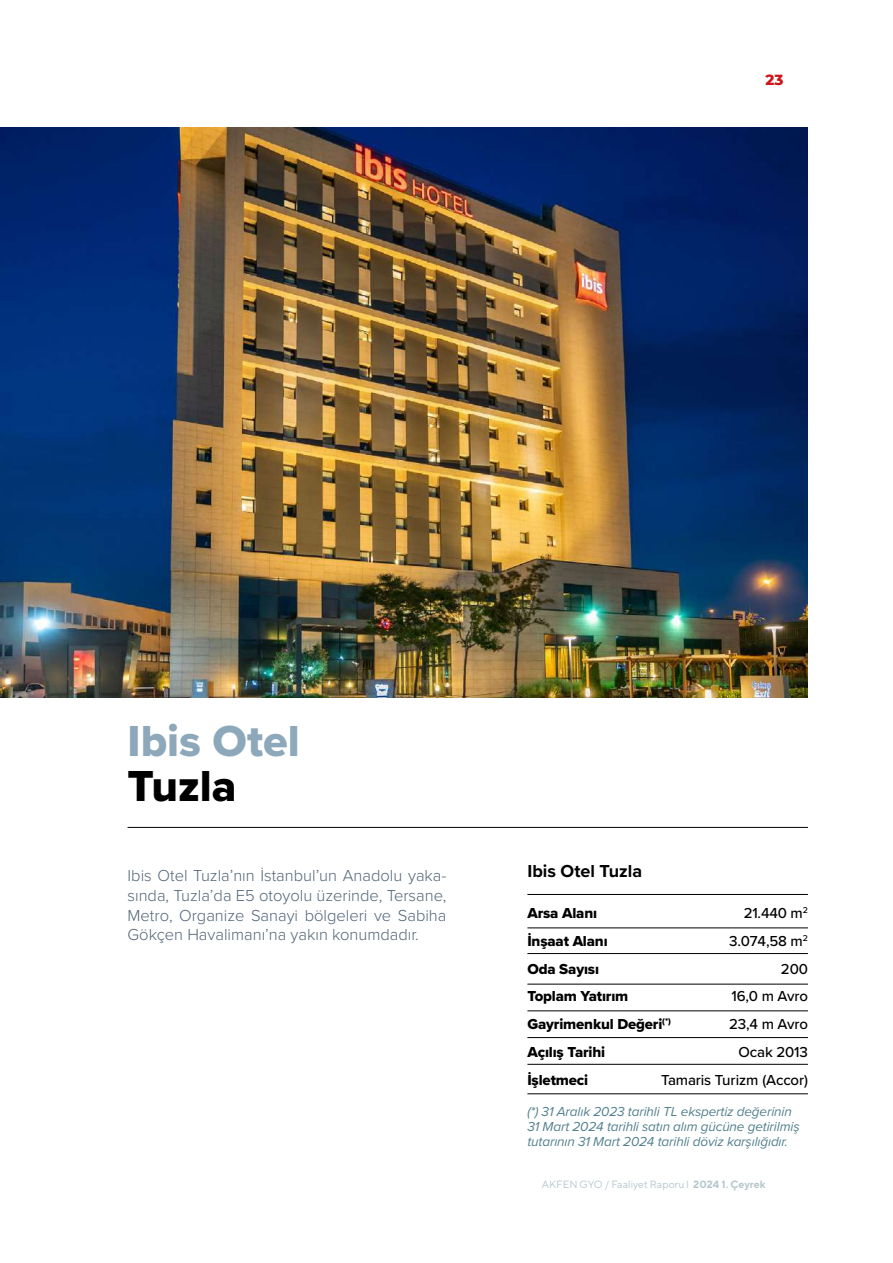
<style>
.page{position:relative;width:893px;height:1263px;background:#fff}
.page>*{position:absolute;margin:0;border:0;box-sizing:border-box;transform-origin:0 0}
.t1{font:45px "Proxima Nova Extrabld";color:#8ca8ba}
.t2{font:45px "Proxima Nova Extrabld";color:#000}
.t3{font:700 18px "Proxima Nova";color:#000}
.t4{font:300 16.5px/19.8px "Proxima Nova";color:#526477;text-align:justify}
.t5{font:15px "Proxima Nova Extrabld";letter-spacing:-.01em;color:#000}
.t6{font:500 15px "Proxima Nova";letter-spacing:-.01em;color:#000}
.t7{font:800 15px "Montserrat";color:#cd1719}
.t8{font:italic 13.5px/15px "Proxima Nova";letter-spacing:-.01em;color:#52808e}
.t9{font:10.5px "TT Norms";color:#b5c7cc}
.s1{font-weight:700}
</style>
<div class="page">
<img style="left:0;top:128px;width:808px;height:569px">
<hr style="left:527px;top:894px;width:281px;height:1px;background:#000">
<hr style="left:527px;top:928px;width:281px;height:1px;background:#000">
<hr style="left:527px;top:984px;width:281px;height:1px;background:#000">
<hr style="left:527px;top:1037px;width:281px;height:1px;background:#000">
<hr style="left:527px;top:953px;width:281px;height:1px;background:#000">
<hr style="left:527px;top:1010px;width:281px;height:1px;background:#000">
<hr style="left:527px;top:1064px;width:281px;height:1px;background:#000">
<hr style="left:527px;top:1093px;width:281px;height:1px;background:#000">
<hr style="left:128px;top:827px;width:680px;height:1px;background:#000">
<p class="t7" style="left:765px;top:68px;width:20px">23</p>
<h1 class="t1" style="left:128px;top:707px;width:174px">Ibis Otel</h1>
<h1 class="t2" style="left:128px;top:752px;width:110px">Tuzla</h1>
<p class="t4" style="left:128px;top:865px;width:320px">Ibis Otel Tuzla’nın İstanbul’un Anadolu yaka&shy;sında, Tuzla’da E5 otoyolu üzerinde, Tersane, Metro, Organize Sanayi bölgeleri ve Sabiha Gökçen Havalimanı’na yakın konumdadır.</p>
<p class="t3" style="left:527px;top:858px;width:116px">Ibis Otel Tuzla</p>
<p class="t5" style="left:527px;top:902px;width:71px">Arsa Alanı</p>
<p class="t6" style="left:744px;top:902px;width:66px">21.440 m<sup>2</sup></p>
<p class="t5" style="left:527px;top:930px;width:82px">İnşaat Alanı</p>
<p class="t6" style="left:729px;top:930px;width:80px">3.074,58 m<sup>2</sup></p>
<p class="t5" style="left:527px;top:957px;width:73px">Oda Sayısı</p>
<p class="t6" style="left:781px;top:957px;width:28px">200</p>
<p class="t5" style="left:527px;top:985px;width:102px">Toplam Yatırım</p>
<p class="t6" style="left:731px;top:985px;width:78px">16,0 m Avro</p>
<p class="t5" style="left:527px;top:1013px;width:145px">Gayrimenkul Değeri<sup>(*)</sup></p>
<p class="t6" style="left:729px;top:1013px;width:80px">23,4 m Avro</p>
<p class="t5" style="left:527px;top:1041px;width:79px">Açılış Tarihi</p>
<p class="t6" style="left:739px;top:1041px;width:71px">Ocak 2013</p>
<p class="t5" style="left:527px;top:1068px;width:62px">İşletmeci</p>
<p class="t6" style="left:661px;top:1068px;width:148px">Tamaris Turizm (Accor)</p>
<p class="t8" style="left:527px;top:1104px;width:274px">(*) 31 Aralık 2023 tarihli TL ekspertiz değerinin<br>31 Mart 2024 tarihli satın alım gücüne getirilmiş tutarının 31 Mart 2024 tarihli döviz karşılığıdır.</p>
<p class="t9" style="left:542px;top:1178px;width:225px">AKFEN GYO / Faaliyet Raporu l <span class="s1">2024 1. Çeyrek</span></p>
</div>
